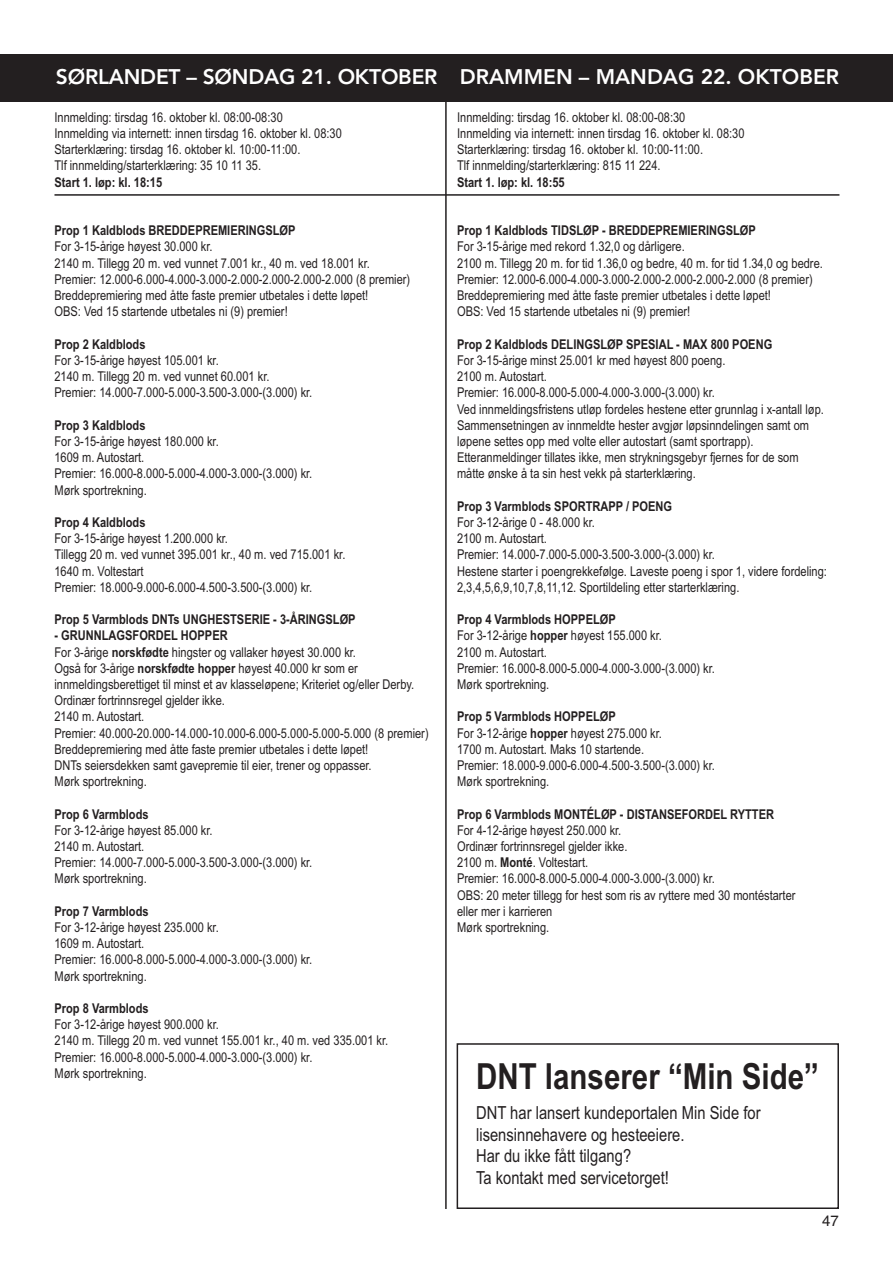
<style>
.page{position:relative;width:893px;height:1263px;background:#fff}
.page>*{position:absolute;margin:0;border:0;box-sizing:border-box;transform-origin:0 0}
.t1{font:700 36px "Arial Narrow";color:#231f20}
.t2{font:800 21px "Avenir";letter-spacing:-.01em;color:#fff}
.t3{font:18px/21.6px "Arial Narrow";color:#231f20}
.t4{font:15px "Helvetica";color:#231f20}
.t5{font:13.5px/16.2px "Arial Narrow";color:#231f20}
.t6{font:700 13.5px "Arial Narrow";color:#231f20}
.s1{font-weight:700}
</style>
<div class="page">
<div style="left:0;top:54px;width:893px;height:48px;background:#231f20"></div>
<hr style="left:445px;top:54px;width:2px;height:1155px;background:#231f20">
<hr style="left:54px;top:194px;width:785px;height:2px;background:#231f20">
<div style="left:457px;top:1043px;width:382px;height:166px;border:2px solid #231f20"></div>
<h2 class="t2" style="left:56px;top:60px;width:785px">SØRLANDET – SØNDAG 21. OKTOBER DRAMMEN – MANDAG 22. OKTOBER</h2>
<p class="t5" style="left:54px;top:109px;width:289px">Innmelding: tirsdag 16. oktober kl. 08:00-08:30<br>Innmelding via internett: innen tirsdag 16. oktober kl. 08:30<br>Starterklæring: tirsdag 16. oktober kl. 10:00-11:00.<br>Tlf innmelding/starterklæring: 35 10 11 35.</p>
<p class="t6" style="left:54px;top:174px;width:109px">Start 1. løp: kl. 18:15</p>
<p class="t6" style="left:54px;top:223px;width:243px">Prop 1 Kaldblods BREDDEPREMIERINGSLØP</p>
<p class="t5" style="left:54px;top:239px;width:357px">For 3-15-årige høyest 30.000 kr.<br>2140 m. Tillegg 20 m. ved vunnet 7.001 kr., 40 m. ved 18.001 kr.<br>Premier: 12.000-6.000-4.000-3.000-2.000-2.000-2.000-2.000 (8 premier)<br>Breddepremiering med åtte faste premier utbetales i dette løpet!<br>OBS: Ved 15 startende utbetales ni (9) premier!</p>
<p class="t6" style="left:54px;top:336px;width:93px">Prop 2 Kaldblods</p>
<p class="t5" style="left:54px;top:352px;width:259px">For 3-15-årige høyest 105.001 kr.<br>2140 m. Tillegg 20 m. ved vunnet 60.001 kr.<br>Premier: 14.000-7.000-5.000-3.500-3.000-(3.000) kr.</p>
<p class="t6" style="left:54px;top:417px;width:93px">Prop 3 Kaldblods</p>
<p class="t5" style="left:54px;top:433px;width:259px">For 3-15-årige høyest 180.000 kr.<br>1609 m. Autostart.<br>Premier: 16.000-8.000-5.000-4.000-3.000-(3.000) kr.<br>Mørk sportrekning.</p>
<p class="t6" style="left:54px;top:514px;width:93px">Prop 4 Kaldblods</p>
<p class="t5" style="left:54px;top:530px;width:292px">For 3-15-årige høyest 1.200.000 kr.<br>Tillegg 20 m. ved vunnet 395.001 kr., 40 m. ved 715.001 kr.<br>1640 m. Voltestart<br>Premier: 18.000-9.000-6.000-4.500-3.500-(3.000) kr.</p>
<p class="t6" style="left:54px;top:612px;width:303px">Prop 5 Varmblods DNTs UNGHESTSERIE - 3-ÅRINGSLØP</p>
<p class="t5" style="left:54px;top:628px;width:376px"><span class="s1">- GRUNNLAGSFORDEL HOPPER<br></span>For 3-årige <span class="s1">norskfødte</span> hingster og vallaker høyest 30.000 kr.<br>Også for 3-årige <span class="s1">norskfødte hopper</span> høyest 40.000 kr som er innmeldingsberettiget til minst et av klasseløpene; Kriteriet og/eller Derby.<br>Ordinær fortrinnsregel gjelder ikke.<br>2140 m. Autostart.<br>Premier: 40.000-20.000-14.000-10.000-6.000-5.000-5.000-5.000 (8 premier)<br>Breddepremiering med åtte faste premier utbetales i dette løpet!<br>DNTs seiersdekken samt gavepremie til eier, trener og oppasser.<br>Mørk sportrekning.</p>
<p class="t6" style="left:54px;top:806px;width:96px">Prop 6 Varmblods</p>
<p class="t5" style="left:54px;top:822px;width:259px">For 3-12-årige høyest 85.000 kr.<br>2140 m. Autostart.<br>Premier: 14.000-7.000-5.000-3.500-3.000-(3.000) kr.<br>Mørk sportrekning.</p>
<p class="t6" style="left:54px;top:903px;width:96px">Prop 7 Varmblods</p>
<p class="t5" style="left:54px;top:919px;width:259px">For 3-12-årige høyest 235.000 kr.<br>1609 m. Autostart.<br>Premier: 16.000-8.000-5.000-4.000-3.000-(3.000) kr.<br>Mørk sportrekning.</p>
<p class="t6" style="left:55px;top:1000px;width:96px">Prop 8 Varmblods</p>
<p class="t5" style="left:55px;top:1016px;width:335px">For 3-12-årige høyest 900.000 kr.<br>2140 m. Tillegg 20 m. ved vunnet 155.001 kr., 40 m. ved 335.001 kr.<br>Premier: 16.000-8.000-5.000-4.000-3.000-(3.000) kr.<br>Mørk sportrekning.</p>
<p class="t5" style="left:457px;top:109px;width:289px">Innmelding: tirsdag 16. oktober kl. 08:00-08:30<br>Innmelding via internett: innen tirsdag 16. oktober kl. 08:30<br>Starterklæring: tirsdag 16. oktober kl. 10:00-11:00.<br>Tlf innmelding/starterklæring: 815 11 224.</p>
<p class="t6" style="left:457px;top:174px;width:109px">Start 1. løp: kl. 18:55</p>
<p class="t6" style="left:457px;top:223px;width:300px">Prop 1 Kaldblods TIDSLØP - BREDDEPREMIERINGSLØP</p>
<p class="t5" style="left:457px;top:239px;width:367px">For 3-15-årige med rekord 1.32,0 og dårligere.<br>2100 m. Tillegg 20 m. for tid 1.36,0 og bedre, 40 m. for tid 1.34,0 og bedre.<br>Premier: 12.000-6.000-4.000-3.000-2.000-2.000-2.000-2.000 (8 premier)<br>Breddepremiering med åtte faste premier utbetales i dette løpet!<br>OBS: Ved 15 startende utbetales ni (9) premier!</p>
<p class="t6" style="left:457px;top:336px;width:317px">Prop 2 Kaldblods DELINGSLØP SPESIAL - MAX 800 POENG</p>
<p class="t5" style="left:457px;top:352px;width:368px">For 3-15-årige minst 25.001 kr med høyest 800 poeng.<br>2100 m. Autostart.<br>Premier: 16.000-8.000-5.000-4.000-3.000-(3.000) kr.<br>Ved innmeldingsfristens utløp fordeles hestene etter grunnlag i x-antall løp.<br>Sammensetningen av innmeldte hester avgjør løpsinndelingen samt om løpene settes opp med volte eller autostart (samt sportrapp).<br>Etteranmeldinger tillates ikke, men strykningsgebyr fjernes for de som måtte ønske å ta sin hest vekk på starterklæring.</p>
<p class="t6" style="left:457px;top:498px;width:217px">Prop 3 Varmblods SPORTRAPP / POENG</p>
<p class="t5" style="left:457px;top:514px;width:371px">For 3-12-årige 0 - 48.000 kr.<br>2100 m. Autostart.<br>Premier: 14.000-7.000-5.000-3.500-3.000-(3.000) kr.<br>Hestene starter i poengrekkefølge. Laveste poeng i spor 1, videre fordeling:<br>2,3,4,5,6,9,10,7,8,11,12. Sportildeling etter starterklæring.</p>
<p class="t5" style="left:457px;top:611px;width:259px"><span class="s1">Prop 4 Varmblods HOPPELØP<br></span>For 3-12-årige <span class="s1">hopper</span> høyest 155.000 kr.<br>2100 m. Autostart.<br>Premier: 16.000-8.000-5.000-4.000-3.000-(3.000) kr.<br>Mørk sportrekning.</p>
<p class="t5" style="left:457px;top:709px;width:259px"><span class="s1">Prop 5 Varmblods HOPPELØP<br></span>For 3-12-årige <span class="s1">hopper</span> høyest 275.000 kr.<br>1700 m. Autostart. Maks 10 startende.<br>Premier: 18.000-9.000-6.000-4.500-3.500-(3.000) kr.<br>Mørk sportrekning.</p>
<p class="t6" style="left:457px;top:806px;width:319px">Prop 6 Varmblods MONTÉLØP - DISTANSEFORDEL RYTTER</p>
<p class="t5" style="left:457px;top:822px;width:340px">For 4-12-årige høyest 250.000 kr.<br>Ordinær fortrinnsregel gjelder ikke.<br>2100 m. <span class="s1">Monté</span>. Voltestart.<br>Premier: 16.000-8.000-5.000-4.000-3.000-(3.000) kr.<br>OBS: 20 meter tillegg for hest som ris av ryttere med 30 montéstarter eller mer i karrieren<br>Mørk sportrekning.</p>
<h1 class="t1" style="left:476px;top:1055px;width:344px">DNT lanserer “Min Side”</h1>
<h3 class="t3" style="left:476px;top:1102px;width:286px">DNT har lansert kundeportalen Min Side for lisensinnehavere og hesteeiere.<br>Har du ikke fått tilgang?<br>Ta kontakt med servicetorget!</h3>
<p class="t4" style="left:822px;top:1212px;width:18px">47</p>
</div>
